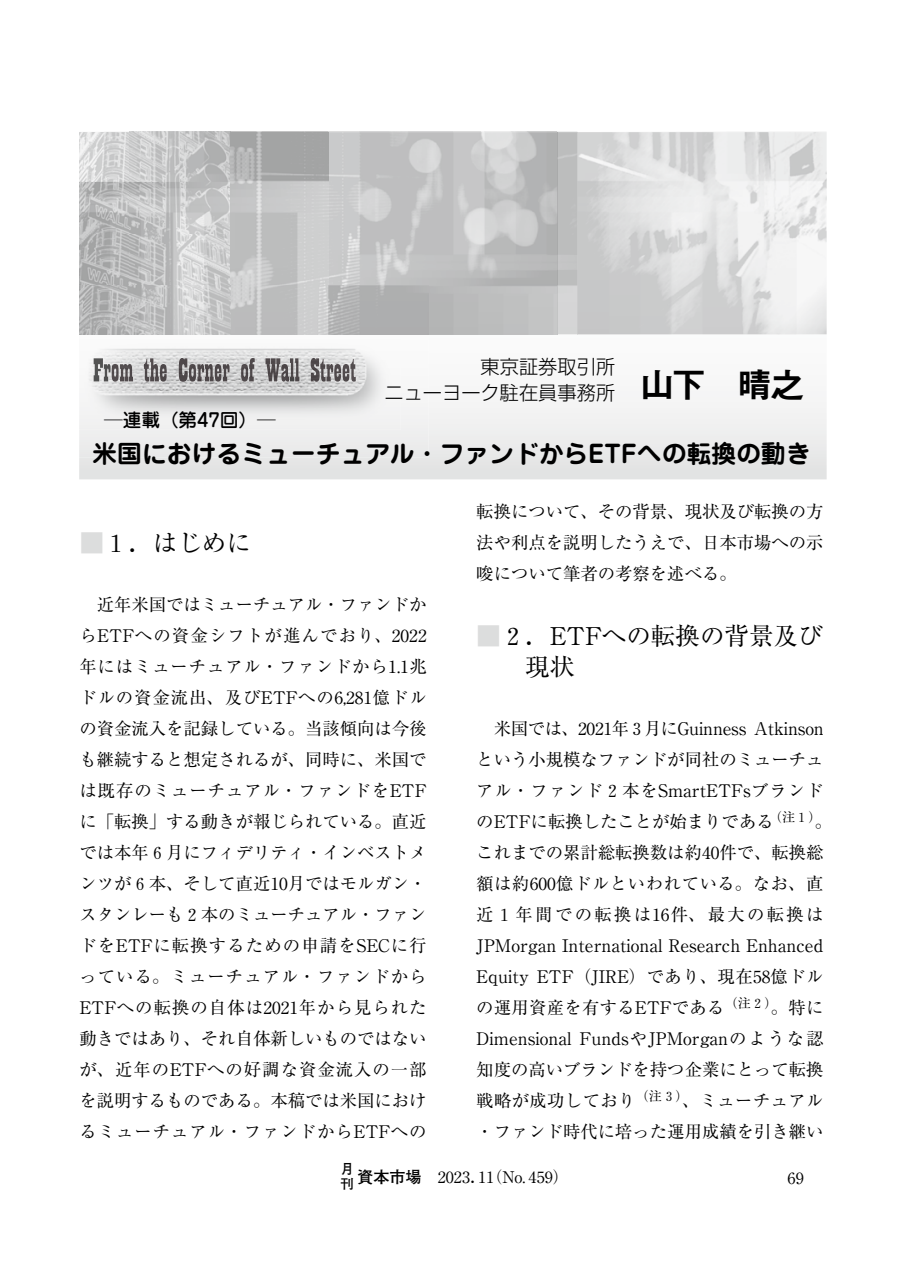
<style>
.page{position:relative;width:903px;height:1275px;background:#fff}
.page>*{position:absolute;margin:0;border:0;box-sizing:border-box;transform-origin:0 0}
.t1{font:34.65px "Midashi Go MB31";color:#000}
.t2{font:700 24.85px "Jun 501";color:#000}
.t3{font:24.5px/31px "Ryumin";color:#000}
.t4{font:300 19.25px/26.1px "Shin Go";color:#000;text-align:right}
.t5{font:500 18.55px "Jun 34";color:#000}
.t6{font:17.32px/31px "Ryumin";color:#000;text-align:justify}
.t7{font:16.1px "Ryumin";color:#000}
.t8{font:700 13.65px "Futo Go B101";color:#000}
.s1{color:#dcdddd}
.s2{font-family:"Futo Go B101";font-weight:700}
</style>
<div class="page">
<img style="left:129px;top:131px;width:448px;height:203px">
<svg style="left:79px;top:334px;width:748px;height:145px"></svg>
<img style="left:328px;top:132px;width:1px;height:153px">
<img style="left:428px;top:334px;width:149px;height:1px">
<img style="left:557px;top:132px;width:1px;height:202px">
<img style="left:577px;top:132px;width:250px;height:202px">
<img style="left:231px;top:132px;width:1px;height:153px">
<img style="left:79px;top:132px;width:152px;height:153px">
<img style="left:79px;top:285px;width:349px;height:173px">
<img style="left:328px;top:285px;width:1px;height:50px">
<img style="left:79px;top:335px;width:322px;height:95px">
<img style="left:94px;top:358px;width:9px;height:23px">
<img style="left:104px;top:364px;width:29px;height:18px">
<img style="left:144px;top:358px;width:15px;height:24px">
<img style="left:160px;top:364px;width:7px;height:18px">
<img style="left:179px;top:358px;width:9px;height:24px">
<img style="left:189px;top:364px;width:41px;height:18px">
<img style="left:241px;top:364px;width:7px;height:18px">
<img style="left:249px;top:358px;width:6px;height:23px">
<img style="left:265px;top:358px;width:15px;height:23px">
<img style="left:281px;top:364px;width:8px;height:18px">
<img style="left:290px;top:358px;width:9px;height:23px">
<img style="left:311px;top:358px;width:15px;height:24px">
<img style="left:326px;top:364px;width:15px;height:18px">
<img style="left:343px;top:364px;width:6px;height:18px">
<img style="left:350px;top:359px;width:6px;height:23px">
<p class="t5" style="left:104px;top:408px;width:173px">─連載（第47回）─</p>
<p class="t4" style="left:384px;top:353px;width:232px">東京証券取引所<br>ニューヨーク駐在員事務所</p>
<h1 class="t1" style="left:640px;top:365px;width:167px">山下　晴之</h1>
<h2 class="t2" style="left:92px;top:436px;width:719px">米国におけるミューチュアル・ファンドからETFへの転換の動き</h2>
<h3 class="t3" style="left:79px;top:527px;width:173px"><span class="s1">■</span>１．はじめに</h3>
<p class="t6" style="left:79px;top:589px;width:349px">　近年米国ではミューチュアル・ファンドからETFへの資金シフトが進んでおり、2022年にはミューチュアル・ファンドから1.1兆ドルの資金流出、及びETFへの6,281億ドルの資金流入を記録している。当該傾向は今後も継続すると想定されるが、同時に、米国では既存のミューチュアル・ファンドをETFに「転換」する動きが報じられている。直近では本年６月にフィデリティ・インベストメンツが６本、そして直近10月ではモルガン・スタンレーも２本のミューチュアル・ファンドをETFに転換するための申請をSECに行っている。ミューチュアル・ファンドからETFへの転換の自体は2021年から見られた動きではあり、それ自体新しいものではないが、近年のETFへの好調な資金流入の一部を説明するものである。本稿では米国におけるミューチュアル・ファンドからETFへの</p>
<p class="t6" style="left:476px;top:496px;width:349px">転換について、その背景、現状及び転換の方法や利点を説明したうえで、日本市場への示唆について筆者の考察を述べる。</p>
<h3 class="t3" style="left:525px;top:620px;width:299px;text-indent:-49px"><span class="s1">■</span>２．ETFへの転換の背景及び現状</h3>
<p class="t6" style="left:476px;top:713px;width:357px;text-align:left">　米国では、2021年３月にGuinness Atkinsonという小規模なファンドが同社のミューチュアル・ファンド２本をSmartETFsブランドのETFに転換したことが始まりである<sup>（注１）</sup>。これまでの累計総転換数は約40件で、転換総額は約600億ドルといわれている。なお、直近１年間での転換は16件、最大の転換は<br>JPMorgan International Research Enhanced<br>Equity ETF（JIRE）であり、現在58億ドルの運用資産を有するETFである<sup>（注２）</sup>。特に<br>Dimensional FundsやJPMorganのような認知度の高いブランドを持つ企業にとって転換戦略が成功しており<sup>（注３）</sup>、ミューチュアル・ファンド時代に培った運用成績を引き継い</p>
<p class="t8" style="left:340px;top:1161px;width:15px">月</p>
<p class="t7" style="left:340px;top:1167px;width:230px"><sub>刊</sub><span class="s2">資本市場　</span>2023．11（No. 459）</p>
<p class="t7" style="left:788px;top:1168px;width:18px">69</p>
</div>
